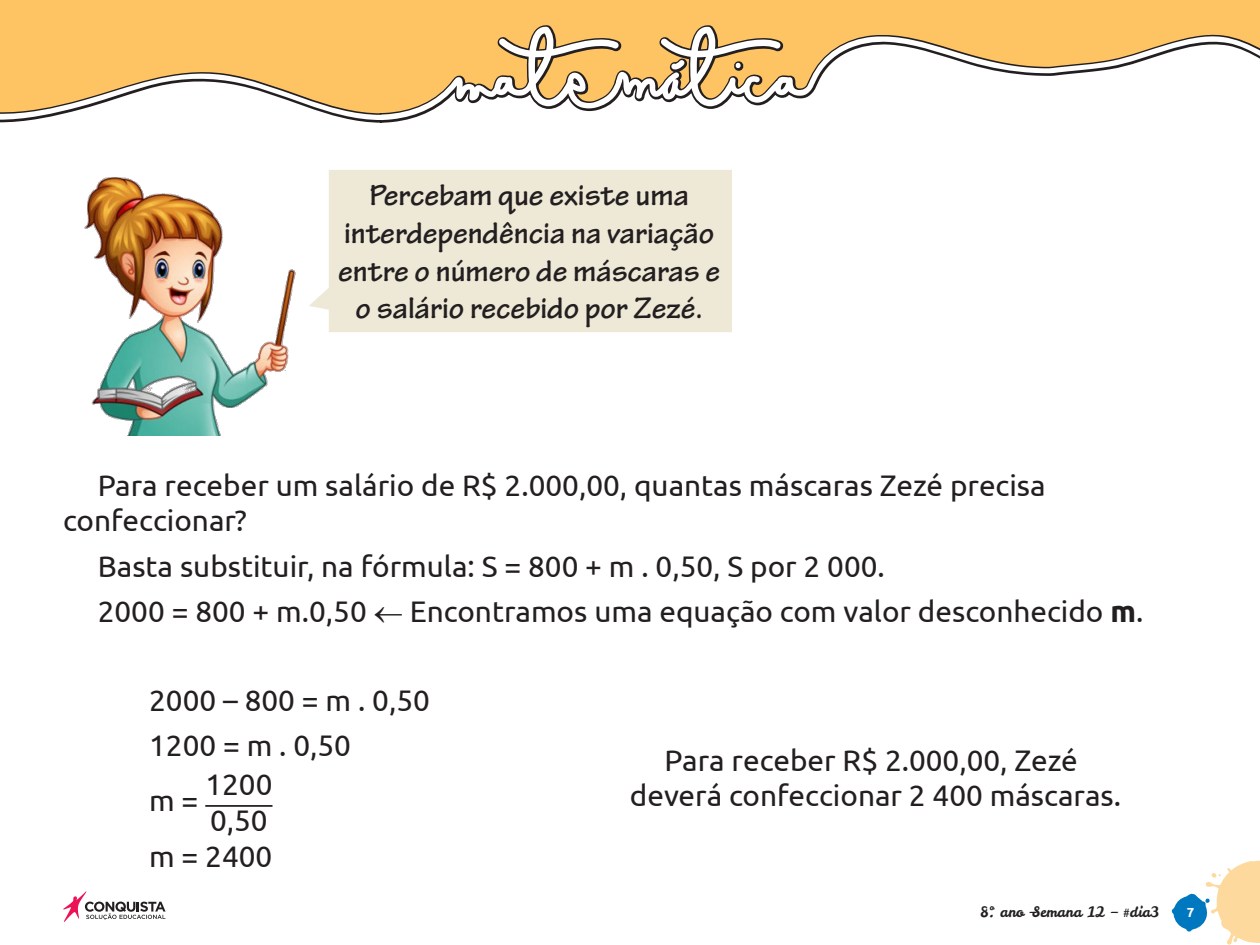
<style>
.page{position:relative;width:1260px;height:945px;background:#fff}
.page>*{position:absolute;margin:0;border:0;box-sizing:border-box;transform-origin:0 0}
.t1{font:700 31.5px/37.8px "Tekton Pro";color:#231f20;text-align:center}
.t2{font:29.75px/35.7px "Ubuntu";color:#231f20}
.t3{font:14.35px "Leckerli One";color:#231f20}
.t4{font:700 13.12px "Ubuntu";color:#fff}
.s1{font-weight:700}
</style>
<div class="page">
<svg style="left:1172px;top:861px;width:88px;height:84px"></svg>
<svg style="left:63px;top:891px;width:103px;height:31px"></svg>
<div style="left:0;top:0;width:1260px;height:22px;background:#fec463"></div>
<svg style="left:0;top:22px;width:1260px;height:101px"></svg>
<svg style="left:0;top:26px;width:1260px;height:94px;fill:#fec463"></svg>
<img style="left:84px;top:177px;width:212px;height:259px">
<div style="left:309px;top:170px;width:423px;height:162px;background:#eee9d7"></div>
<hr style="left:205px;top:805px;width:68px;height:2px;background:#231f20">
<p class="t1" style="left:338px;top:177px;width:383px">Percebam que existe uma interdependência na variação entre o número de máscaras e o salário recebido por Zezé.</p>
<p class="t2" style="left:63px;top:466px;width:984px;text-indent:35px">Para receber um salário de R$ 2.000,00, quantas máscaras Zezé precisa confeccionar?</p>
<p class="t2" style="left:98px;top:543px;width:1047px;line-height:45.7px">Basta substituir, na fórmula: S = 800 + m . 0,50, S por 2 000.<br>2000 = 800 + m.0,50 ← Encontramos uma equação com valor desconhecido <span class="s1">m</span>.</p>
<p class="t2" style="left:149px;top:676px;width:282px;line-height:45.7px">2000 – 800 = m . 0,50<br>1200 = m . 0,50</p>
<p class="t2" style="left:149px;top:782px;width:51px">m =</p>
<p class="t2" style="left:149px;top:766px;width:125px;text-align:right">1200<br>0,50<br>m = 2400</p>
<p class="t2" style="left:630px;top:741px;width:493px;text-align:center">Para receber R$ 2.000,00, Zezé deverá confeccionar 2 400 máscaras.</p>
<p class="t3" style="left:980px;top:903px;width:181px">8º. ano –Semana 12 – #dia3</p>
<p class="t4" style="left:1187px;top:905px;width:9px">7</p>
</div>
